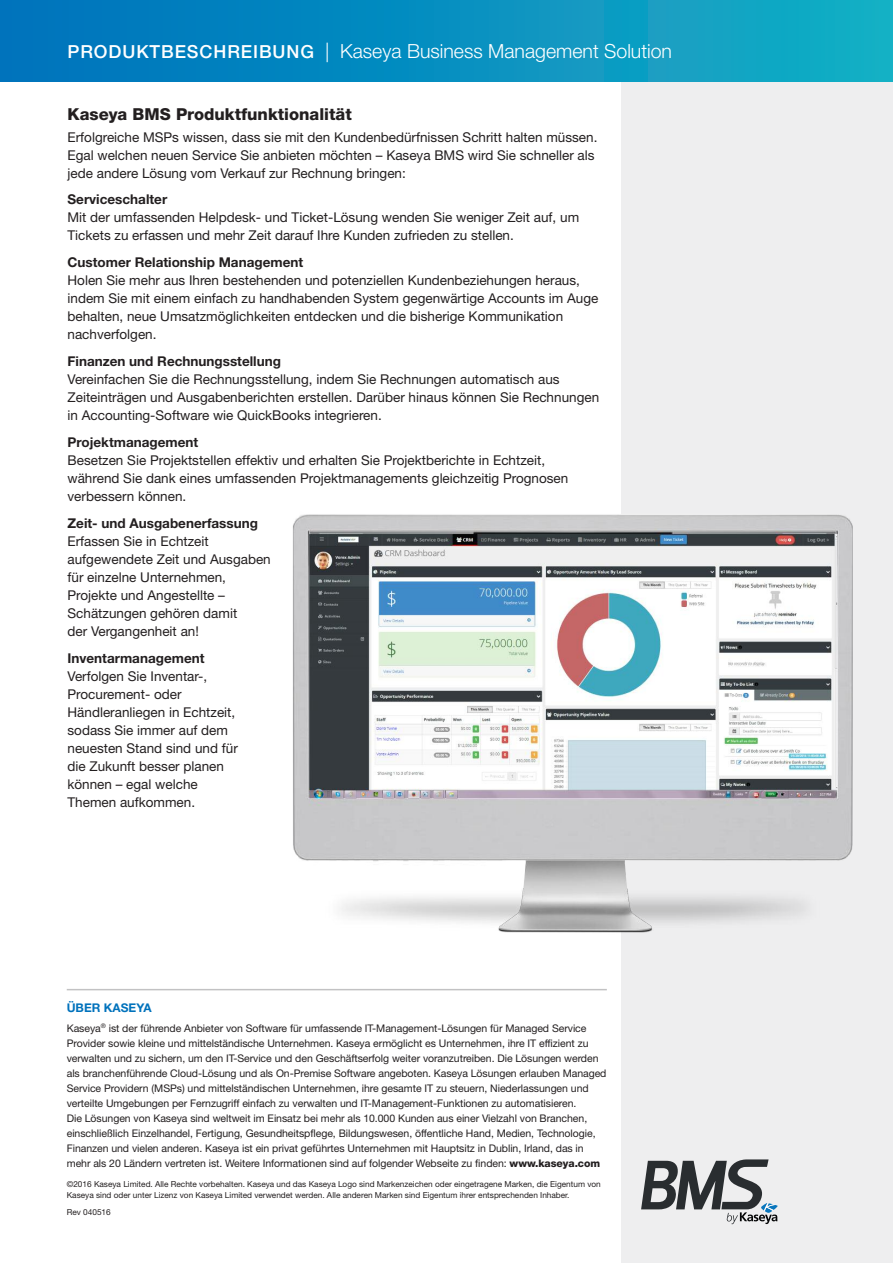
<style>
.page{position:relative;width:893px;height:1263px;background:#fff}
.page>*{position:absolute;margin:0;border:0;box-sizing:border-box;transform-origin:0 0}
.t1{font:300 19.5px "Helvetica Neue";color:#fff}
.t2{font:800 16.5px "Helvetica Neue";color:#231f20}
.t3{font:13.5px/18px "Helvetica Neue";color:#231f20}
.t4{font:700 13.5px "Helvetica Neue";color:#231f20}
.t5{font:700 12px "Helvetica Neue";color:#0072bc}
.t6{font:10.5px/15px "Helvetica Neue";letter-spacing:-.005em;color:#231f20}
.t7{font:8.25px/10.5px "Helvetica Neue";color:#231f20}
.s1{font-weight:500;font-size:18px}
.s2{font-weight:800}
</style>
<div class="page">
<div style="left:621px;top:0;width:272px;height:1263px;background:#eeeeef"></div>
<div style="left:0;top:0;width:893px;height:81px;background:linear-gradient(to right,#0071bc,#16b0c5)"></div>
<svg style="left:641px;top:1159px;width:137px;height:65px"></svg>
<img style="left:293px;top:514px;width:560px;height:419px">
<hr style="left:67px;top:989px;width:540px;height:1px;background:#c2c2c3">
<h1 class="t1" style="left:68px;top:45px;width:606px"><span class="s1">PRODUKTBESCHREIBUNG</span> | Kaseya Business Management Solution</h1>
<p class="t2" style="left:68px;top:108px;width:286px">Kaseya BMS Produktfunktionalität</p>
<p class="t3" style="left:68px;top:130px;width:531px">Erfolgreiche MSPs wissen, dass sie mit den Kundenbedürfnissen Schritt halten müssen.<br>Egal welchen neuen Service Sie anbieten möchten – Kaseya BMS wird Sie schneller als jede andere Lösung vom Verkauf zur Rechnung bringen:</p>
<p class="t4" style="left:68px;top:194px;width:101px">Serviceschalter</p>
<p class="t3" style="left:68px;top:209px;width:513px">Mit der umfassenden Helpdesk- und Ticket-Lösung wenden Sie weniger Zeit auf, um<br>Tickets zu erfassen und mehr Zeit darauf Ihre Kunden zufrieden zu stellen.</p>
<p class="t4" style="left:68px;top:257px;width:237px">Customer Relationship Management</p>
<p class="t3" style="left:68px;top:272px;width:532px">Holen Sie mehr aus Ihren bestehenden und potenziellen Kundenbeziehungen heraus, indem Sie mit einem einfach zu handhabenden System gegenwärtige Accounts im Auge behalten, neue Umsatzmöglichkeiten entdecken und die bisherige Kommunikation nachverfolgen.</p>
<p class="t4" style="left:68px;top:356px;width:215px">Finanzen und Rechnungsstellung</p>
<p class="t3" style="left:68px;top:371px;width:533px">Vereinfachen Sie die Rechnungsstellung, indem Sie Rechnungen automatisch aus<br>Zeiteinträgen und Ausgabenberichten erstellen. Darüber hinaus können Sie Rechnungen in Accounting-Software wie QuickBooks integrieren.</p>
<p class="t4" style="left:68px;top:437px;width:132px">Projektmanagement</p>
<p class="t3" style="left:68px;top:452px;width:502px">Besetzen Sie Projektstellen effektiv und erhalten Sie Projektberichte in Echtzeit, während Sie dank eines umfassenden Projektmanagements gleichzeitig Prognosen verbessern können.</p>
<p class="t4" style="left:68px;top:518px;width:192px">Zeit- und Ausgabenerfassung</p>
<p class="t3" style="left:68px;top:533px;width:205px">Erfassen Sie in Echtzeit aufgewendete Zeit und Ausgaben für einzelne Unternehmen,<br>Projekte und Angestellte –<br>Schätzungen gehören damit<br>der Vergangenheit an!</p>
<p class="t4" style="left:68px;top:653px;width:138px">Inventarmanagement</p>
<p class="t3" style="left:68px;top:668px;width:172px">Verfolgen Sie Inventar-,<br>Procurement- oder<br>Händleranliegen in Echtzeit, sodass Sie immer auf dem neuesten Stand sind und für die Zukunft besser planen können – egal welche<br>Themen aufkommen.</p>
<p class="t5" style="left:67px;top:1003px;width:86px">ÜBER KASEYA</p>
<p class="t6" style="left:67px;top:1021px;width:541px">Kaseya<sup>®</sup> ist der führende Anbieter von Software für umfassende IT-Management-Lösungen für Managed Service Provider sowie kleine und mittelständische Unternehmen. Kaseya ermöglicht es Unternehmen, ihre IT effizient zu verwalten und zu sichern, um den IT-Service und den Geschäftserfolg weiter voranzutreiben. Die Lösungen werden als branchenführende Cloud-Lösung und als On-Premise Software angeboten. Kaseya Lösungen erlauben Managed Service Providern (MSPs) und mittelständischen Unternehmen, ihre gesamte IT zu steuern, Niederlassungen und verteilte Umgebungen per Fernzugriff einfach zu verwalten und IT-Management-Funktionen zu automatisieren.<br>Die Lösungen von Kaseya sind weltweit im Einsatz bei mehr als 10.000 Kunden aus einer Vielzahl von Branchen, einschließlich Einzelhandel, Fertigung, Gesundheitspflege, Bildungswesen, öffentliche Hand, Medien, Technologie, Finanzen und vielen anderen. Kaseya ist ein privat geführtes Unternehmen mit Hauptsitz in Dublin, Irland, das in mehr als 20 Ländern vertreten ist. Weitere Informationen sind auf folgender Webseite zu finden: <span class="s2">www.kaseya.com</span></p>
<p class="t7" style="left:67px;top:1180px;width:535px">©2016 Kaseya Limited. Alle Rechte vorbehalten. Kaseya und das Kaseya Logo sind Markenzeichen oder eingetragene Marken, die Eigentum von<br>Kaseya sind oder unter Lizenz von Kaseya Limited verwendet werden. Alle anderen Marken sind Eigentum ihrer entsprechenden Inhaber.</p>
<p class="t7" style="left:67px;top:1207px;width:46px">Rev 040516</p>
</div>
